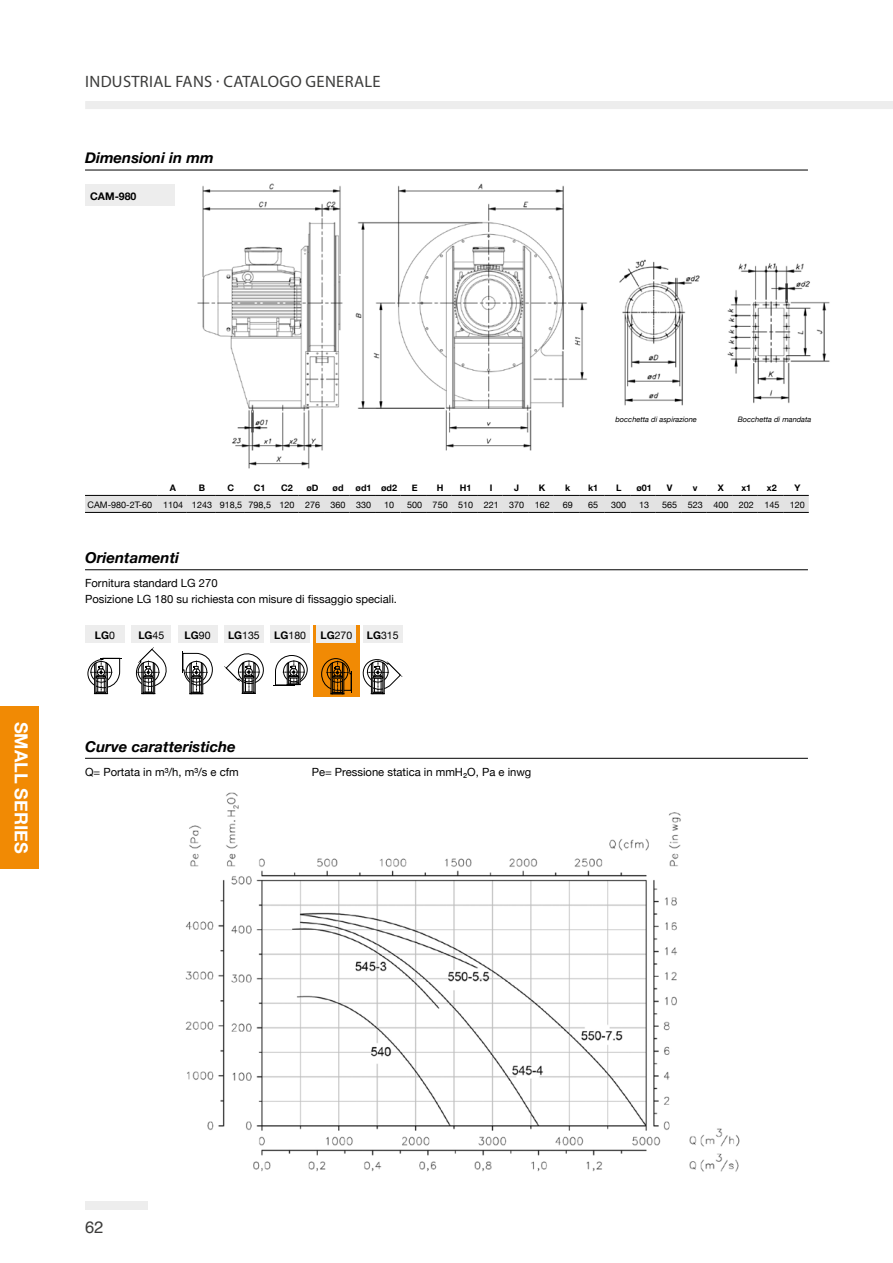
<style>
.page{position:relative;width:893px;height:1263px;background:#fff}
.page>*{position:absolute;margin:0;border:0;box-sizing:border-box;transform-origin:0 0}
.t1{font:700 18px "Helvetica Neue";color:#fff}
.t2{font:16.5px "Myriad Pro";letter-spacing:.02em;color:#3c3c3b}
.t3{font:16.5px "Helvetica";color:#3c3c3b}
.t4{font:italic 700 15px "Helvetica Neue";color:#000}
.t5{font:11.25px/16px "Helvetica Neue";color:#000}
.t6{font:10.5px "Helvetica Neue";color:#000}
.t7{font:700 10.5px "Helvetica Neue";color:#000}
.t8{font:9px "Helvetica Neue";color:#000}
.t9{font:700 9px "Helvetica Neue";color:#000}
.t10{font:italic 7.5px "Helvetica Neue";color:#000}
.s1{font-weight:400}
.s2{font-weight:700}
</style>
<div class="page">
<div style="left:0;top:706px;width:39px;height:163px;background:#f18a04"></div>
<div style="left:85px;top:1202px;width:62px;height:8px;background:#ededed"></div>
<div style="left:85px;top:101px;width:808px;height:8px;background:#ededed"></div>
<img style="left:197px;top:183px;width:390px;height:286px">
<hr style="left:85px;top:170px;width:723px;height:1px;background:#000">
<div style="left:85px;top:185px;width:89px;height:21px;background:#ededed"></div>
<svg style="left:85px;top:495px;width:724px;height:18px;background:#cacaca"></svg>
<img style="left:619px;top:259px;width:81px;height:147px">
<img style="left:727px;top:263px;width:103px;height:141px">
<img style="left:185px;top:792px;width:555px;height:380px">
<hr style="left:85px;top:569px;width:723px;height:1px;background:#000">
<div style="left:313px;top:625px;width:47px;height:71px;background:#f18a04"></div>
<svg style="left:321px;top:658px;width:31px;height:36px"></svg>
<div style="left:85px;top:625px;width:40px;height:18px;background:#ededed"></div>
<div style="left:131px;top:625px;width:40px;height:18px;background:#ededed"></div>
<div style="left:178px;top:625px;width:40px;height:18px;background:#ededed"></div>
<div style="left:224px;top:625px;width:40px;height:18px;background:#ededed"></div>
<div style="left:270px;top:625px;width:40px;height:18px;background:#ededed"></div>
<div style="left:316px;top:625px;width:40px;height:18px;background:#ededed"></div>
<div style="left:363px;top:625px;width:40px;height:18px;background:#ededed"></div>
<svg style="left:88px;top:658px;width:34px;height:36px"></svg>
<svg style="left:135px;top:647px;width:32px;height:47px"></svg>
<svg style="left:182px;top:651px;width:31px;height:43px"></svg>
<svg style="left:224px;top:653px;width:40px;height:41px"></svg>
<svg style="left:273px;top:655px;width:35px;height:31px"></svg>
<svg style="left:362px;top:659px;width:40px;height:35px"></svg>
<hr style="left:85px;top:758px;width:723px;height:1px;background:#000">
<h2 class="t2" style="left:85px;top:71px;width:297px">INDUSTRIAL FANS · CATALOGO GENERALE</h2>
<h3 class="t4" style="left:85px;top:146px;width:130px">Dimensioni in mm</h3>
<p class="t7" style="left:90px;top:188px;width:48px">CAM-980</p>
<h1 class="t1" style="left:35px;top:722px;width:133px;rotate:90deg">SMALL SERIES</h1>
<p class="t10" style="left:615px;top:414px;width:83px">bocchetta di aspirazione</p>
<p class="t10" style="left:738px;top:414px;width:75px">Bocchetta di mandata</p>
<p class="t9" style="left:170px;top:481px;width:8px">A</p>
<p class="t9" style="left:199px;top:481px;width:8px">B</p>
<p class="t9" style="left:228px;top:481px;width:8px">C</p>
<p class="t9" style="left:254px;top:481px;width:13px">C1</p>
<p class="t9" style="left:281px;top:481px;width:13px">C2</p>
<p class="t9" style="left:306px;top:481px;width:14px">øD</p>
<p class="t9" style="left:333px;top:481px;width:12px">ød</p>
<p class="t9" style="left:356px;top:481px;width:43px">ød1 ød2</p>
<p class="t9" style="left:412px;top:481px;width:7px">E</p>
<p class="t9" style="left:437px;top:481px;width:8px">H</p>
<p class="t9" style="left:460px;top:481px;width:13px">H1</p>
<p class="t9" style="left:490px;top:481px;width:4px">I</p>
<p class="t9" style="left:514px;top:481px;width:7px">J</p>
<p class="t9" style="left:539px;top:481px;width:8px">K</p>
<p class="t9" style="left:565px;top:481px;width:7px">k</p>
<p class="t9" style="left:588px;top:481px;width:12px">k1</p>
<p class="t9" style="left:616px;top:481px;width:7px">L</p>
<p class="t9" style="left:636px;top:481px;width:17px">ø01</p>
<p class="t9" style="left:667px;top:481px;width:7px">V</p>
<p class="t9" style="left:693px;top:481px;width:6px">v</p>
<p class="t9" style="left:718px;top:481px;width:8px">X</p>
<p class="t9" style="left:741px;top:481px;width:11px">x1</p>
<p class="t9" style="left:767px;top:481px;width:11px">x2</p>
<p class="t9" style="left:794px;top:481px;width:8px">Y</p>
<p class="t8" style="left:88px;top:498px;width:285px">CAM-980-2T-60 1104 1243 918,5 798,5 120 276 360 330</p>
<p class="t8" style="left:384px;top:498px;width:12px">10</p>
<p class="t8" style="left:407px;top:498px;width:144px">500 750 510 221 370 162</p>
<p class="t8" style="left:563px;top:498px;width:12px">69</p>
<p class="t8" style="left:588px;top:498px;width:12px">65</p>
<p class="t8" style="left:611px;top:498px;width:17px">300</p>
<p class="t8" style="left:639px;top:498px;width:12px">13</p>
<p class="t8" style="left:662px;top:498px;width:144px">565 523 400 202 145 120</p>
<h3 class="t4" style="left:85px;top:546px;width:96px">Orientamenti</h3>
<p class="t5" style="left:85px;top:576px;width:313px">Fornitura standard LG 270<br>Posizione LG 180 su richiesta con misure di fissaggio speciali.</p>
<p class="t7" style="left:95px;top:627px;width:22px">LG<span class="s1">0</span></p>
<p class="t7" style="left:138px;top:627px;width:27px">LG<span class="s1">45</span></p>
<p class="t7" style="left:185px;top:627px;width:27px">LG<span class="s1">90</span></p>
<p class="t6" style="left:228px;top:627px;width:33px"><span class="s2">LG</span>135</p>
<p class="t6" style="left:274px;top:627px;width:33px"><span class="s2">LG</span>180</p>
<p class="t6" style="left:321px;top:627px;width:33px"><span class="s2">LG</span>270</p>
<p class="t6" style="left:367px;top:627px;width:33px"><span class="s2">LG</span>315</p>
<h3 class="t4" style="left:85px;top:735px;width:152px">Curve caratteristiche</h3>
<p class="t5" style="left:85px;top:764px;width:155px">Q= Portata in m³/h, m³/s e cfm</p>
<p class="t5" style="left:312px;top:764px;width:221px">Pe= Pressione statica in mmH₂O, Pa e inwg</p>
<h2 class="t3" style="left:85px;top:1214px;width:20px">62</h2>
</div>
